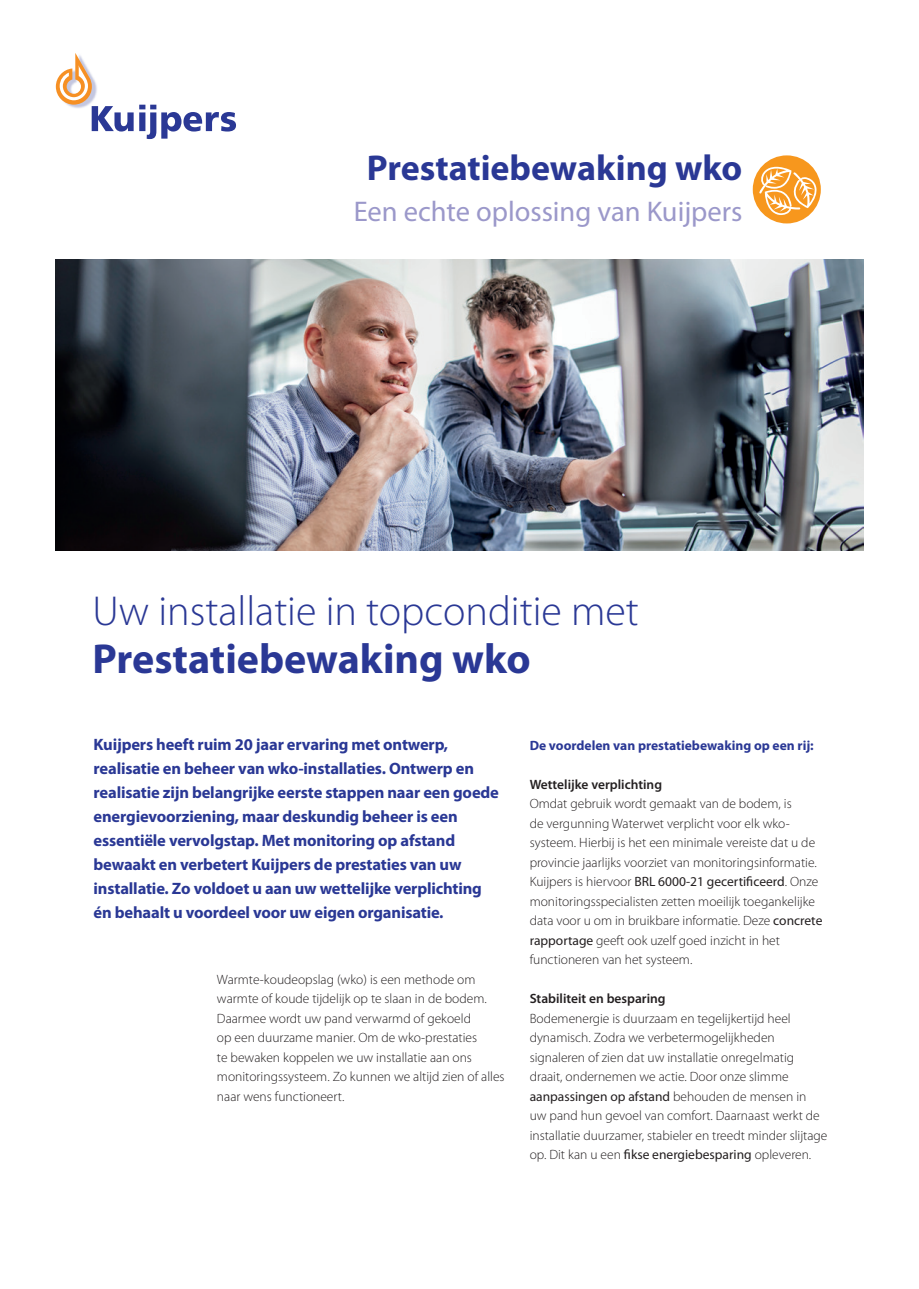
<style>
.page{position:relative;width:919px;height:1289px;background:#fff}
.page>*{position:absolute;margin:0;border:0;box-sizing:border-box;transform-origin:0 0}
.t1{font:300 42px/48px "Myriad Pro";color:#2a3895}
.t2{font:700 36px "Myriad Pro";color:#2a3895}
.t3{font:28.5px "Myriad Pro";color:#9b98ca}
.t4{font:700 16.5px/24px "Myriad Pro";letter-spacing:-.01em;color:#2a3895}
.t5{font:300 13.5px/19.5px "Myriad Pro";color:#231f20}
.t6{font:700 13.5px "Myriad Pro";color:#2a3895}
.s1{font-weight:700}
.s2{font-weight:600}
.s3{font-weight:400}
</style>
<div class="page">
<svg style="left:56px;top:53px;width:180px;height:86px"></svg>
<img style="left:55px;top:259px;width:808px;height:292px">
<div style="left:752px;top:155px;width:68px;height:68px;background:#f7971d;border-radius:50%"></div>
<svg style="left:759px;top:167px;width:57px;height:48px"></svg>
<p class="t2" style="left:367px;top:148px;width:377px">Prestatiebewaking wko</p>
<p class="t3" style="left:353px;top:196px;width:390px">Een echte oplossing van Kuijpers</p>
<p class="t1" style="left:92px;top:587px;width:548px">Uw installatie in topconditie met<br><span class="s1">Prestatiebewaking wko</span></p>
<p class="t4" style="left:94px;top:732px;width:407px">Kuijpers heeft ruim 20 jaar ervaring met ontwerp, realisatie en beheer van wko-installaties. Ontwerp en realisatie zijn belangrijke eerste stappen naar een goede energievoorziening, maar deskundig beheer is een essentiële vervolgstap. Met monitoring op afstand bewaakt en verbetert Kuijpers de prestaties van uw installatie. Zo voldoet u aan uw wettelijke verplichting én behaalt u voordeel voor uw eigen organisatie.</p>
<p class="t6" style="left:529px;top:737px;width:285px">De voordelen van prestatiebewaking op een rij:</p>
<p class="t5" style="left:529px;top:774px;width:294px"><span class="s2">Wettelijke verplichting<br></span>Omdat gebruik wordt gemaakt van de bodem, is<br>de vergunning Waterwet verplicht voor elk wko&shy;systeem. Hierbij is het een minimale vereiste dat u de provincie jaarlijks voorziet van monitoringsinformatie.<br>Kuijpers is hiervoor <span class="s3">BRL 6000-21 gecertificeerd</span>. Onze monitoringsspecialisten zetten moeilijk toegankelijke data voor u om in bruikbare informatie. Deze <span class="s3">concrete rapportage</span> geeft ook uzelf goed inzicht in het functioneren van het systeem.</p>
<p class="t5" style="left:529px;top:989px;width:299px"><span class="s2">Stabiliteit en besparing<br></span>Bodemenergie is duurzaam en tegelijkertijd heel dynamisch. Zodra we verbetermogelijkheden signaleren of zien dat uw installatie onregelmatig draait, ondernemen we actie. Door onze slimme <span class="s3">aanpassingen op afstand</span> behouden de mensen in<br>uw pand hun gevoel van comfort. Daarnaast werkt de installatie duurzamer, stabieler en treedt minder slijtage op. Dit kan u een <span class="s3">fikse energiebesparing</span> opleveren.</p>
<p class="t5" style="left:217px;top:969px;width:289px">Warmte-koudeopslag (wko) is een methode om warmte of koude tijdelijk op te slaan in de bodem.<br>Daarmee wordt uw pand verwarmd of gekoeld<br>op een duurzame manier. Om de wko-prestaties<br>te bewaken koppelen we uw installatie aan ons monitoringssysteem. Zo kunnen we altijd zien of alles naar wens functioneert.</p>
</div>
